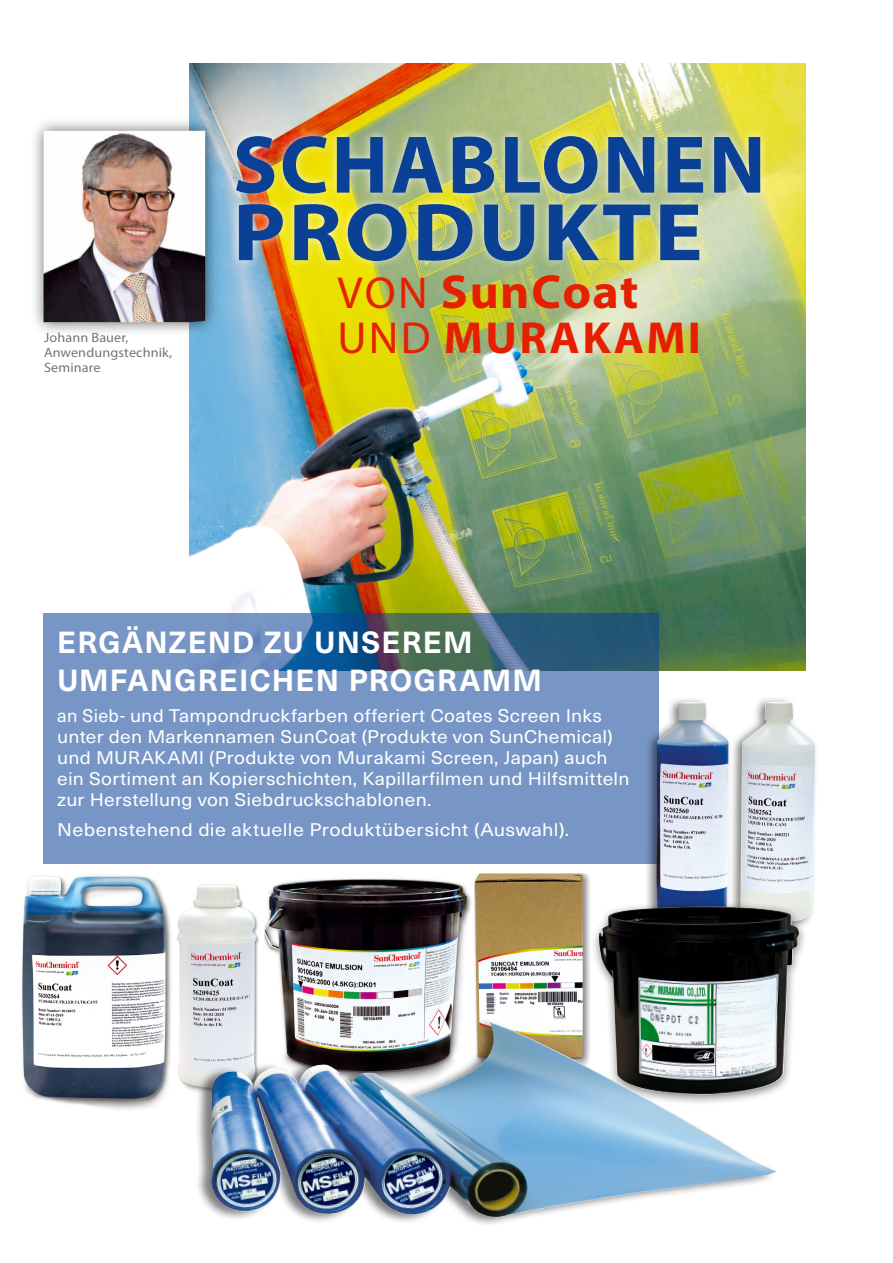
<style>
.page{position:relative;width:893px;height:1263px;background:#fff}
.page>*{position:absolute;margin:0;border:0;box-sizing:border-box;transform-origin:0 0}
.t1{font:700 82.5px/67.5px "Myriad Pro";letter-spacing:.03em;color:#0a4197}
.t2{font:700 48px "Myriad Pro";letter-spacing:.03em;color:#e71f01;scale:1.04 1}
.t3{font:700 45px "Myriad Pro";letter-spacing:.05em;color:#e71f01}
.t4{font:700 30px/37.5px "Neue Haas Unica W1 G";letter-spacing:.04em;color:#fff}
.t5{font:18px/21px "Neue Haas Unica W1 G";letter-spacing:.01em;color:#fff}
.t6{font:18px "Neue Haas Unica W1 G";letter-spacing:.01em;color:#fff;scale:1.1 1}
.t7{font:13.5px/15px "Myriad Pro";letter-spacing:.01em;color:#757378;scale:1.05 1}
.s1{font-weight:400;font-size:45px}
.s2{font-weight:400}
</style>
<div class="page">
<img style="left:22px;top:875px;width:149px;height:235px">
<img style="left:265px;top:878px;width:206px;height:138px">
<img style="left:177px;top:884px;width:88px;height:207px">
<img style="left:190px;top:63px;width:616px;height:607px">
<div style="left:29px;top:116px;width:190px;height:220px;background:#000;opacity:.59"></div>
<img style="left:44px;top:131px;width:161px;height:191px">
<div style="left:227px;top:127px;width:543px;height:143px;background:#fff;opacity:.75"></div>
<svg style="left:43px;top:613px;width:616px;height:251px;background:#6d8eb9"></svg>
<img style="left:474px;top:873px;width:116px;height:143px">
<div style="left:644px;top:696px;width:175px;height:236px;background:#000;opacity:.5"></div>
<img style="left:656px;top:701px;width:159px;height:222px">
<div style="left:590px;top:899px;width:218px;height:206px;background:#000;opacity:.5"></div>
<img style="left:598px;top:906px;width:202px;height:188px">
<div style="left:194px;top:1016px;width:582px;height:211px;background:#000;opacity:.5"></div>
<img style="left:211px;top:1021px;width:567px;height:201px">
<p class="t7" style="left:44px;top:330px;width:123px">Johann Bauer,<br>Anwendungstechnik,<br>Seminare</p>
<h1 class="t1" style="left:233px;top:128px;width:534px">SCHABLONEN<br>PRODUKTE</h1>
<h2 class="t2" style="left:338px;top:261px;width:291px"><span class="s1">VON</span> SunCoat</h2>
<h3 class="t3" style="left:338px;top:309px;width:365px"><span class="s2">UND</span> MURAKAMI</h3>
<h3 class="t4" style="left:57px;top:622px;width:486px">ERGÄNZEND ZU UNSEREM<br>UMFANGREICHEN PROGRAMM</h3>
<p class="t5" style="left:57px;top:704px;width:574px">an Sieb- und Tampondruckfarben offeriert Coates Screen Inks unter den Markennamen SunCoat (Produkte von SunChemical) und MURAKAMI (Produkte von Murakami Screen, Japan) auch ein Sortiment an Kopierschichten, Kapillarfilmen und Hilfsmitteln zur Herstellung von Siebdruckschablonen.</p>
<p class="t6" style="left:57px;top:816px;width:467px">Nebenstehend die aktuelle Produktübersicht (Auswahl).</p>
</div>
